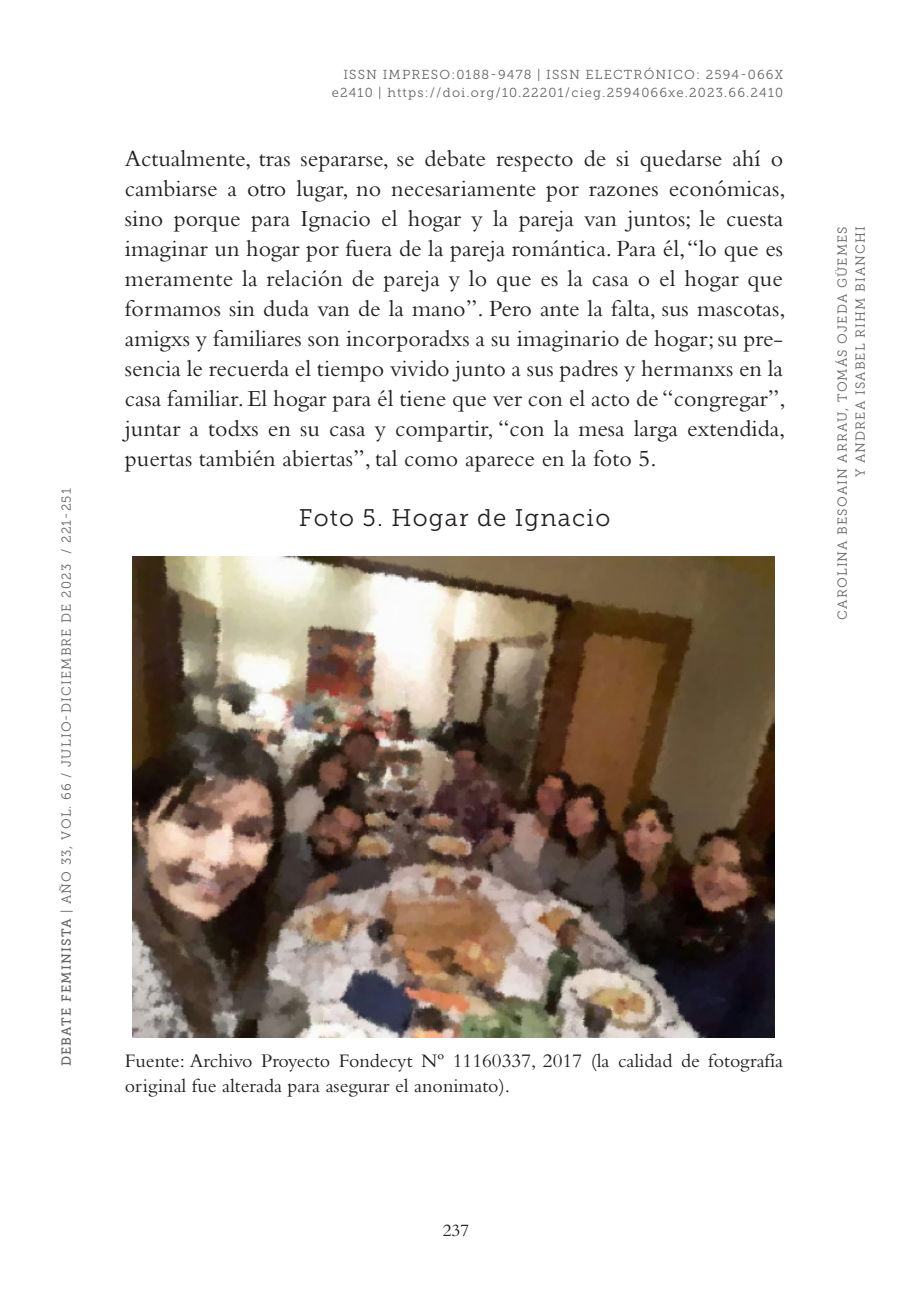
<style>
.page{position:relative;width:908px;height:1304px;background:#fff}
.page>*{position:absolute;margin:0;border:0;box-sizing:border-box;transform-origin:0 0}
.PRIMER_PARRAFO{font:24px/30px "Bembo Std";color:#231f20;text-align:justify}
.TIT_ABSTRACT_IDIOMA{font:24px "Museo Slab 300";letter-spacing:.05em;color:#231f20}
.NOTA_AL_PIE{font:20px/25px "Bembo Std";color:#231f20}
.RESUME_POR{font:18px "Bembo Std";color:#231f20}
.E_CORNISA_SUPERIOR{font:13px "Museo Slab 300";letter-spacing:.09em;color:#636366}
.CORNIS_INFERIOR_IZQU{font:13px/18px "Museo Slab 300";letter-spacing:.09em;color:#636366;text-align:right}
.E_CORNISA_LATERAL_IZ{font:13px "Museo Slab 300";letter-spacing:.09em;color:#636366}
.s1{font-family:"Museo Slab 500"}
</style>
<div class="page">
<img style="left:133px;top:556px;width:641px;height:482px">
<p class="E_CORNISA_LATERAL_IZ" style="left:59px;top:1066px;width:579px;rotate:-90deg"><span class="s1">DEBATE FEMINISTA</span> | AÑO 33, VOL. 66 / JULIO-DICIEMBRE DE 2023 / 221-251</p>
<p class="E_CORNISA_SUPERIOR" style="left:343px;top:68px;width:441px">ISSN IMPRESO:0188-9478 | ISSN ELECTRÓNICO: 2594-066X</p>
<p class="E_CORNISA_SUPERIOR" style="left:331px;top:86px;width:452px">e2410 | https://doi.org/10.22201/cieg.2594066xe.2023.66.2410</p>
<p class="PRIMER_PARRAFO" style="left:125px;top:143px;width:662px">Actualmente, tras separarse, se debate respecto de si quedarse ahí o cambiarse a otro lugar, no necesariamente por razones económicas, sino porque para Ignacio el hogar y la pareja van juntos; le cuesta imaginar un hogar por fuera de la pareja romántica. Para él, “lo que es meramente la relación de pareja y lo que es la casa o el hogar que formamos sin duda van de la mano”. Pero ante la falta, sus mascotas, amigxs y familiares son incorporadxs a su imaginario de hogar; su pre&shy;sencia le recuerda el tiempo vivido junto a sus padres y hermanxs en la casa familiar. El hogar para él tiene que ver con el acto de “congregar”, juntar a todxs en su casa y compartir, “con la mesa larga extendida, puertas también abiertas”, tal como aparece en la foto 5.</p>
<p class="TIT_ABSTRACT_IDIOMA" style="left:299px;top:505px;width:312px">Foto 5. Hogar de Ignacio</p>
<p class="NOTA_AL_PIE" style="left:125px;top:1048px;width:659px">Fuente: Archivo Proyecto Fondecyt Nº 11160337, 2017 (la calidad de fotografía original fue alterada para asegurar el anonimato).</p>
<p class="RESUME_POR" style="left:442px;top:1220px;width:28px">237</p>
<p class="CORNIS_INFERIOR_IZQU" style="left:833px;top:620px;width:395px;rotate:-90deg">CAROLINA BESOAIN ARRAU, TOMÁS OJEDA GÜEMES<br>Y ANDREA ISABEL RIHM BIANCHI</p>
</div>
